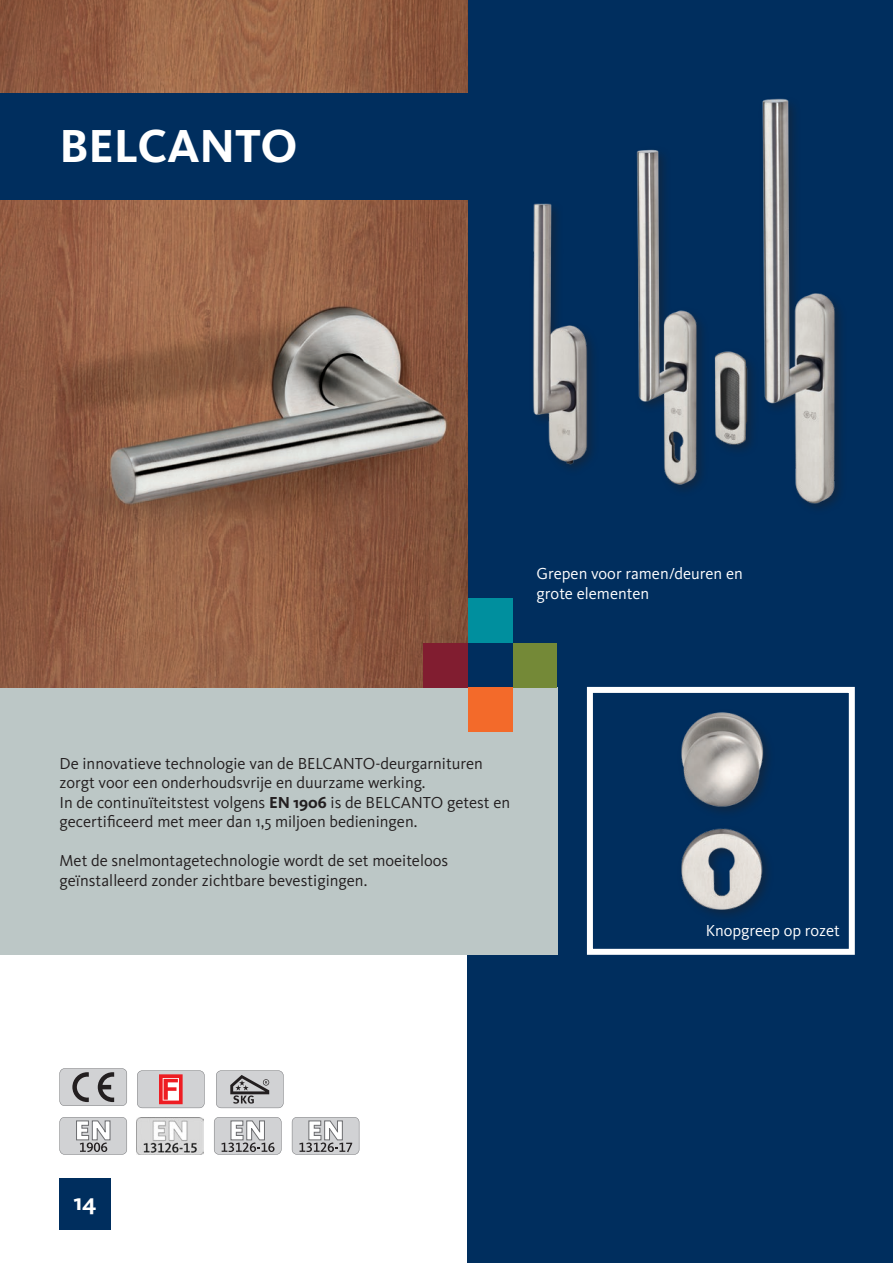
<style>
.page{position:relative;width:893px;height:1263px;background:#fff}
.page>*{position:absolute;margin:0;border:0;box-sizing:border-box;transform-origin:0 0}
.t1{font:700 48px "Kievit Pro";color:#fff}
.t2{font:700 24px "Kievit Pro";color:#fff}
.t3{font:16.5px/19.5px "Kievit Pro";color:#231f20}
.t4{font:16.5px/19.5px "Kievit Pro";color:#fff}
.s1{font-weight:700}
</style>
<div class="page">
<div style="left:468px;top:0;width:425px;height:1263px;background:#002e5e"></div>
<div style="left:0;top:687px;width:557px;height:268px;background:#bcc7c6"></div>
<div style="left:587px;top:687px;width:268px;height:268px;background:#002e5e;border:6px solid #fff"></div>
<img style="left:636px;top:149px;width:116px;height:341px">
<img style="left:762px;top:98px;width:78px;height:410px">
<img style="left:533px;top:194px;width:173px;height:292px">
<img style="left:0;top:200px;width:468px;height:487px">
<img style="left:0;top:0;width:468px;height:94px">
<div style="left:0;top:94px;width:478px;height:106px;background:#002e5e"></div>
<img style="left:681px;top:712px;width:87px;height:203px">
<svg style="left:60px;top:1068px;width:67px;height:38px"></svg>
<svg style="left:137px;top:1070px;width:68px;height:38px"></svg>
<svg style="left:60px;top:1117px;width:67px;height:38px"></svg>
<img style="left:136px;top:1117px;width:68px;height:37px">
<svg style="left:214px;top:1117px;width:67px;height:38px"></svg>
<svg style="left:292px;top:1117px;width:67px;height:38px"></svg>
<svg style="left:216px;top:1070px;width:68px;height:38px"></svg>
<div style="left:512px;top:643px;width:45px;height:44px;background:#748937"></div>
<div style="left:423px;top:643px;width:45px;height:44px;background:#811d30"></div>
<div style="left:468px;top:598px;width:44px;height:45px;background:#008f9e"></div>
<div style="left:468px;top:687px;width:44px;height:45px;background:#f36a2a"></div>
<div style="left:60px;top:1179px;width:51px;height:51px;background:#002e5e"></div>
<h1 class="t1" style="left:60px;top:117px;width:239px">BELCANTO</h1>
<p class="t4" style="left:537px;top:564px;width:208px">Grepen voor ramen/deuren en grote elementen</p>
<p class="t3" style="left:60px;top:753px;width:452px">De innovatieve technologie van de BELCANTO-deurgarnituren zorgt voor een onderhoudsvrije en duurzame werking.<br>In de continuïteitstest volgens <span class="s1">EN 1906</span> is de BELCANTO getest en gecertificeerd met meer dan 1,5 miljoen bedieningen.</p>
<p class="t3" style="left:60px;top:851px;width:390px">Met de snelmontagetechnologie wordt de set moeiteloos geïnstalleerd zonder zichtbare bevestigingen.</p>
<p class="t4" style="left:706px;top:921px;width:136px">Knopgreep op rozet</p>
<h2 class="t2" style="left:73px;top:1188px;width:25px">14</h2>
</div>
